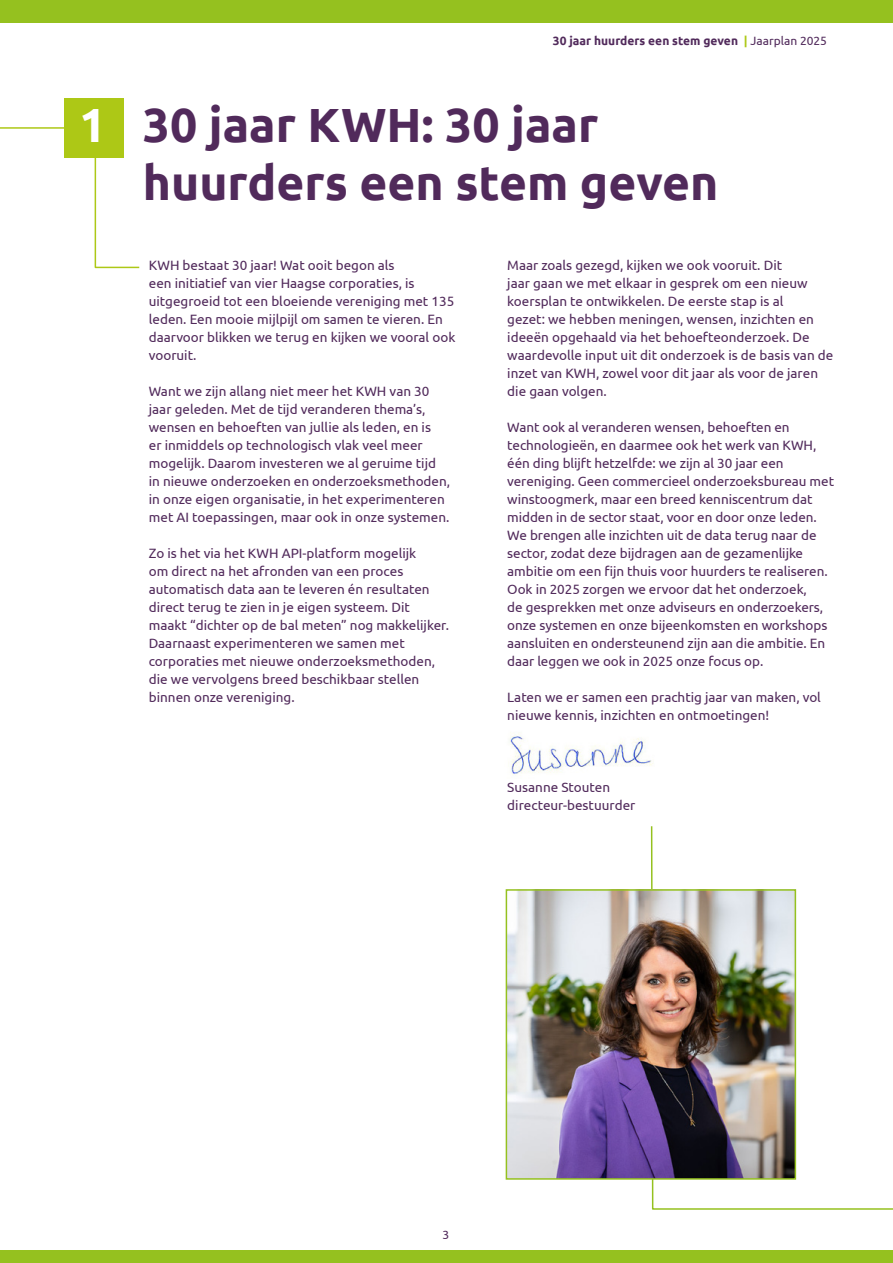
<style>
.page{position:relative;width:893px;height:1263px;background:#fff}
.page>*{position:absolute;margin:0;border:0;box-sizing:border-box;transform-origin:0 0}
.t1{font:700 48px/57.6px "Ubuntu";color:#512a5b}
.t2{font:13.5px/18px "Ubuntu";color:#512a5b}
.t3{font:700 12px "Ubuntu";color:#512a5b}
.t4{font:12px "Ubuntu";color:#512a5b}
.s1{color:#adc816}
.s2{font-weight:400}
.s3{color:#fff}
</style>
<div class="page">
<img style="left:510px;top:732px;width:144px;height:43px">
<svg style="left:0;top:127px;width:140px;height:142px"></svg>
<div style="left:64px;top:98px;width:60px;height:60px;background:#adc816"></div>
<div style="left:0;top:1251px;width:893px;height:12px;background:#95c11f"></div>
<div style="left:0;top:0;width:893px;height:23px;background:#95c11f"></div>
<svg style="left:650px;top:826px;width:243px;height:384px"></svg>
<img style="left:509px;top:892px;width:284px;height:285px">
<div style="left:506px;top:889px;width:290px;height:291px;border:2px solid #95c11f"></div>
<p class="t3" style="left:553px;top:34px;width:276px">30 jaar huurders een stem geven <span class="s1">|</span> <span class="s2">Jaarplan 2025</span></p>
<h1 class="t1" style="left:143px;top:96px;width:577px;text-indent:-64px"><span class="s3">1</span> 30 jaar KWH: 30 jaar huurders een stem geven</h1>
<p class="t2" style="left:149px;top:256px;width:308px">KWH bestaat 30 jaar! Wat ooit begon als<br>een initiatief van vier Haagse corporaties, is uitgegroeid tot een bloeiende vereniging met 135 leden. Een mooie mijlpijl om samen te vieren. En daarvoor blikken we terug en kijken we vooral ook vooruit.</p>
<p class="t2" style="left:149px;top:382px;width:303px">Want we zijn allang niet meer het KWH van 30 jaar geleden. Met de tijd veranderen thema’s, wensen en behoeften van jullie als leden, en is<br>er inmiddels op technologisch vlak veel meer mogelijk. Daarom investeren we al geruime tijd in nieuwe onderzoeken en onderzoeksmethoden, in onze eigen organisatie, in het experimenteren met AI toepassingen, maar ook in onze systemen.</p>
<p class="t2" style="left:149px;top:544px;width:302px">Zo is het via het KWH API-platform mogelijk<br>om direct na het afronden van een proces automatisch data aan te leveren én resultaten direct terug te zien in je eigen systeem. Dit maakt “dichter op de bal meten” nog makkelijker.<br>Daarnaast experimenteren we samen met corporaties met nieuwe onderzoeksmethoden, die we vervolgens breed beschikbaar stellen binnen onze vereniging.</p>
<p class="t2" style="left:507px;top:256px;width:328px">Maar zoals gezegd, kijken we ook vooruit. Dit<br>jaar gaan we met elkaar in gesprek om een nieuw koersplan te ontwikkelen. De eerste stap is al<br>gezet: we hebben meningen, wensen, inzichten en ideeën opgehaald via het behoefteonderzoek. De waardevolle input uit dit onderzoek is de basis van de inzet van KWH, zowel voor dit jaar als voor de jaren die gaan volgen.</p>
<p class="t2" style="left:507px;top:418px;width:328px">Want ook al veranderen wensen, behoeften en technologieën, en daarmee ook het werk van KWH, één ding blijft hetzelfde: we zijn al 30 jaar een vereniging. Geen commercieel onderzoeksbureau met winstoogmerk, maar een breed kenniscentrum dat midden in de sector staat, voor en door onze leden.<br>We brengen alle inzichten uit de data terug naar de sector, zodat deze bijdragen aan de gezamenlijke ambitie om een fijn thuis voor huurders te realiseren.<br>Ook in 2025 zorgen we ervoor dat het onderzoek,<br>de gesprekken met onze adviseurs en onderzoekers, onze systemen en onze bijeenkomsten en workshops aansluiten en ondersteunend zijn aan die ambitie. En daar leggen we ook in 2025 onze focus op.</p>
<p class="t2" style="left:507px;top:688px;width:315px">Laten we er samen een prachtig jaar van maken, vol nieuwe kennis, inzichten en ontmoetingen!</p>
<p class="t2" style="left:507px;top:778px;width:130px">Susanne Stouten directeur-bestuurder</p>
<p class="t4" style="left:442px;top:1228px;width:8px">3</p>
</div>
